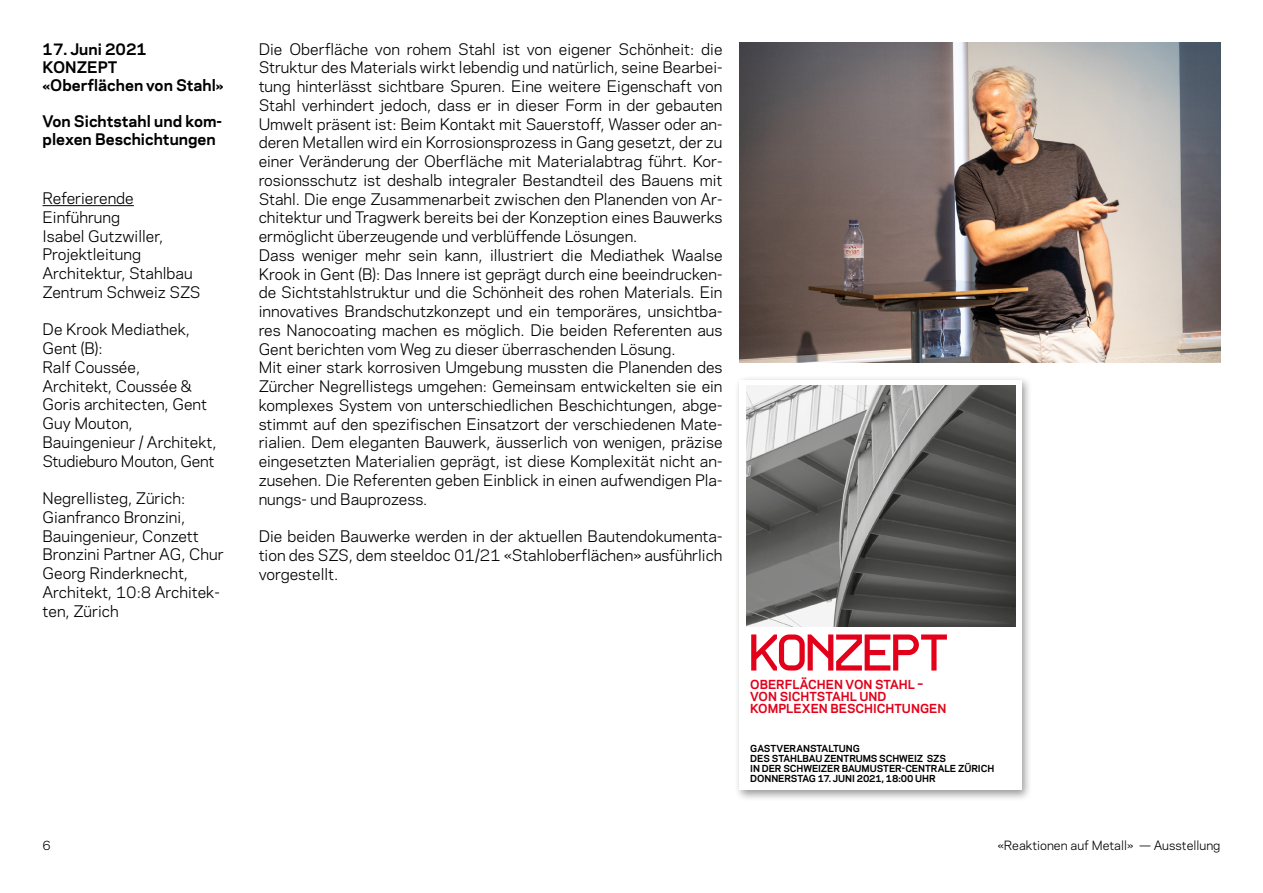
<style>
.page{position:relative;width:1263px;height:893px;background:#fff}
.page>*{position:absolute;margin:0;border:0;box-sizing:border-box;transform-origin:0 0}
.t1{font:50.4px "Auto Scape";letter-spacing:-.085em;color:#e2001a}
.t2{font:15px/18.8px "Galaxie Polaris";color:#000}
.t3{font:700 15px/18px "Galaxie Polaris";color:#000}
.t4{font:12px "Galaxie Polaris";color:#000}
.t5{font:700 11.7px/11.9px "Galaxie Polaris";color:#e2001a}
.t6{font:700 9.15px/9.9px "Galaxie Polaris";letter-spacing:-.01em;color:#000}
.s1{color:#e0071c}
</style>
<div class="page">
<div style="left:734px;top:376px;width:298px;height:425px;background:#000;opacity:.4"></div>
<div style="left:739px;top:381px;width:282px;height:409px;background:#fff"></div>
<img style="left:746px;top:385px;width:270px;height:242px">
<img style="left:739px;top:43px;width:481px;height:320px">
<hr style="left:43px;top:205px;width:91px;height:1px;background:#000">
<p class="t3" style="left:43px;top:39px;width:183px">17. Juni 2021<br>KONZEPT<br>«Oberflächen von Stahl»</p>
<p class="t3" style="left:43px;top:111px;width:181px">Von Sichtstahl und kom&shy;plexen Beschichtungen</p>
<p class="t2" style="left:43px;top:188px;width:160px">Referierende<br>Einführung<br>Isabel Gutzwiller,<br>Projektleitung<br>Architektur, Stahlbau<br>Zentrum Schweiz SZS</p>
<p class="t2" style="left:43px;top:319px;width:176px">De Krook Mediathek,<br>Gent (B):<br>Ralf Coussée,<br>Architekt, Coussée &amp;<br>Goris architecten, Gent<br>Guy Mouton,<br>Bauingenieur / Architekt,<br>Studieburo Mouton, Gent</p>
<p class="t2" style="left:43px;top:488px;width:183px">Negrellisteg, Zürich:<br>Gianfranco Bronzini,<br>Bauingenieur, Conzett<br>Bronzini Partner AG, Chur<br>Georg Rinderknecht,<br>Architekt, 10:8 Architek&shy;ten, Zürich</p>
<p class="t2" style="left:259px;top:39px;width:465px">Die Oberfläche von rohem Stahl ist von eigener Schönheit: die Struktur des Materials wirkt lebendig und natürlich, seine Bearbei&shy;tung hinterlässt sichtbare Spuren. Eine weitere Eigenschaft von Stahl verhindert jedoch, dass er in dieser Form in der gebauten Umwelt präsent ist: Beim Kontakt mit Sauerstoff, Wasser oder an&shy;deren Metallen wird ein Korrosionsprozess in Gang gesetzt, der zu einer Veränderung der Oberfläche mit Materialabtrag führt. Kor&shy;rosionsschutz ist deshalb integraler Bestandteil des Bauens mit Stahl. Die enge Zusammenarbeit zwischen den Planenden von Ar&shy;chitektur und Tragwerk bereits bei der Konzeption eines Bauwerks ermöglicht überzeugende und verblüffende Lösungen.<br>Dass weniger mehr sein kann, illustriert die Mediathek Waalse Krook in Gent (B): Das Innere ist geprägt durch eine beeindrucken&shy;de Sichtstahlstruktur und die Schönheit des rohen Materials. Ein innovatives Brandschutzkonzept und ein temporäres, unsichtba&shy;res Nanocoating machen es möglich. Die beiden Referenten aus Gent berichten vom Weg zu dieser überraschenden Lösung.<br>Mit einer stark korrosiven Umgebung mussten die Planenden des Zürcher Negrellistegs umgehen: Gemeinsam entwickelten sie ein komplexes System von unterschiedlichen Beschichtungen, abge&shy;stimmt auf den spezifischen Einsatzort der verschiedenen Mate&shy;rialien. Dem eleganten Bauwerk, äusserlich von wenigen, präzise eingesetzten Materialien geprägt, ist diese Komplexität nicht an&shy;zusehen. Die Referenten geben Einblick in einen aufwendigen Pla&shy;nungs- und Bauprozess.</p>
<p class="t2" style="left:259px;top:526px;width:465px;text-align:justify">Die beiden Bauwerke werden in der aktuellen Bautendokumenta&shy;tion des SZS, dem steeldoc 01/21 «Stahloberflächen» ausführlich vorgestellt.</p>
<h1 class="t1" style="left:750px;top:623px;width:204px">KONZEPT</h1>
<p class="t5" style="left:750px;top:678px;width:198px">OBERFLÄCHEN VON STAHL –<br>VON SICHTSTAHL UND<br>KOMPLEXEN BESCHICHTUNGE<span class="s1">N</span></p>
<p class="t6" style="left:750px;top:743px;width:245px">GASTVERANSTALTUNG<br>DES STAHLBAU ZENTRUMS SCHWEIZ SZS<br>IN DER SCHWEIZER BAUMUSTER-CENTRALE ZÜRICH DONNERSTAG 17. JUNI 2021, 18:00 UHR</p>
<p class="t4" style="left:43px;top:837px;width:10px">6</p>
<p class="t4" style="left:998px;top:837px;width:224px">«Reaktionen auf Metall» — Ausstellung</p>
</div>
